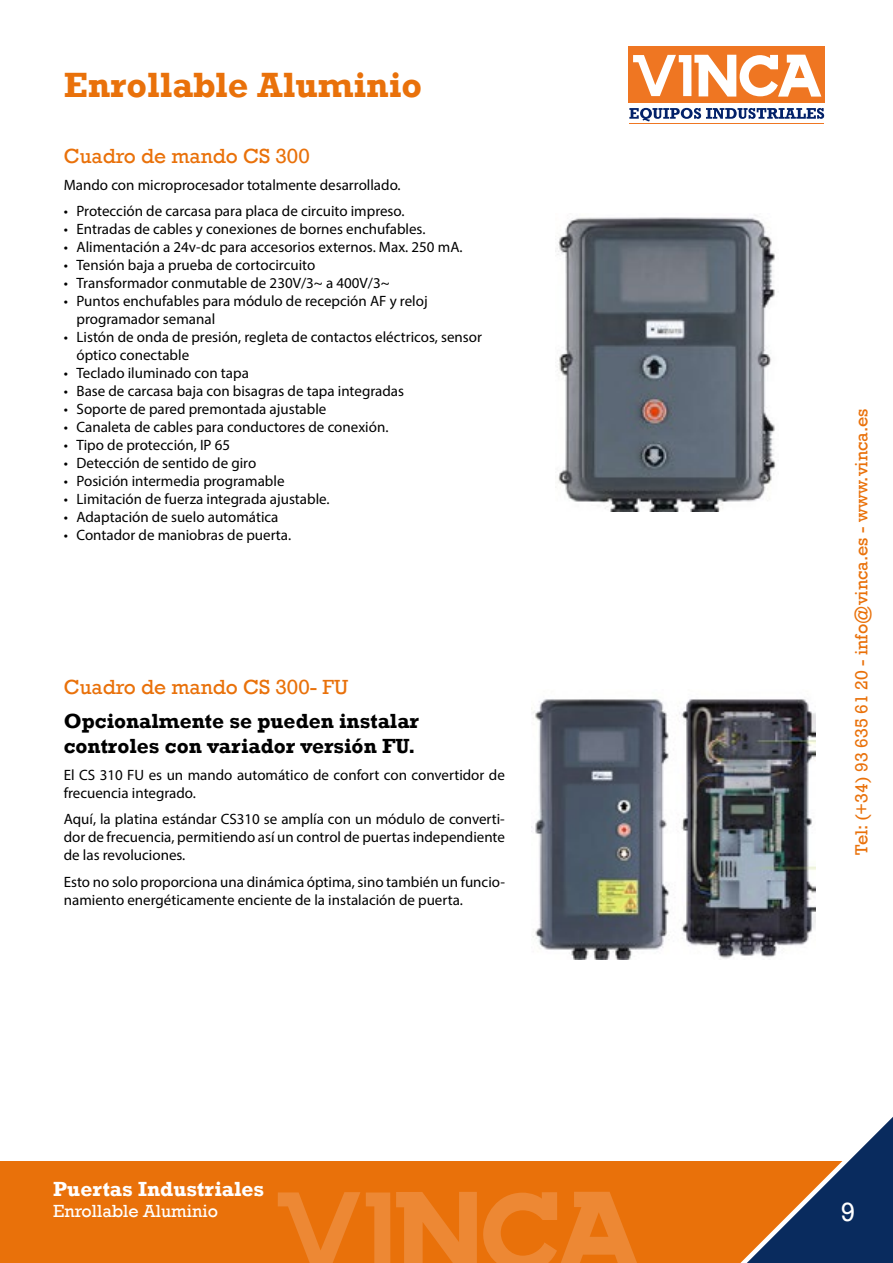
<style>
.page{position:relative;width:893px;height:1263px;background:#fff}
.page>*{position:absolute;margin:0;border:0;box-sizing:border-box;transform-origin:0 0}
.t1{font:700 36px "Rockwell";color:#e9710a}
.t2{font:27px "Rockwell";color:#fff}
.t3{font:700 21px/25.2px "Rockwell";color:#000}
.t4{font:21px "Rockwell";color:#e9710a}
.t5{font:700 21px "Rockwell";color:#fff}
.t6{font:18px "Rockwell";color:#e9710a}
.t7{font:18px "Rockwell";color:#fff}
.t8{font:15px/18px "Myriad Pro";color:#000}
</style>
<div class="page">
<div style="left:0;top:1161px;width:893px;height:102px;background:#e9710a"></div>
<svg style="left:278px;top:1192px;width:359px;height:71px"></svg>
<svg style="left:740px;top:1117px;width:153px;height:146px"></svg>
<img style="left:557px;top:215px;width:219px;height:297px">
<img style="left:532px;top:699px;width:283px;height:260px">
<svg style="left:629px;top:108px;width:195px;height:14px"></svg>
<hr style="left:629px;top:123px;width:195px;height:1px;background:#ef7622">
<div style="left:629px;top:46px;width:196px;height:57px;background:#ef7622"></div>
<svg style="left:633px;top:55px;width:188px;height:42px"></svg>
<h1 class="t1" style="left:64px;top:64px;width:360px">Enrollable Aluminio</h1>
<h3 class="t4" style="left:64px;top:144px;width:247px">Cuadro de mando CS 300</h3>
<p class="t8" style="left:64px;top:176px;width:338px">Mando con microprocesador totalmente desarrollado.</p>
<p class="t8" style="left:64px;top:202px;width:342px">• Protección de carcasa para placa de circuito impreso.</p>
<p class="t8" style="left:64px;top:220px;width:363px">• Entradas de cables y conexiones de bornes enchufables.</p>
<p class="t8" style="left:64px;top:238px;width:400px">• Alimentación a 24v-dc para accesorios externos. Max. 250 mA.</p>
<p class="t8" style="left:64px;top:256px;width:253px">• Tensión baja a prueba de cortocircuito</p>
<p class="t8" style="left:64px;top:274px;width:327px">• Transformador conmutable de 230V/3~ a 400V/3~</p>
<p class="t8" style="left:77px;top:292px;width:353px;text-indent:-13px">• Puntos enchufables para módulo de recepción AF y reloj programador semanal</p>
<p class="t8" style="left:77px;top:328px;width:407px;text-indent:-13px">• Listón de onda de presión, regleta de contactos eléctricos, sensor óptico conectable</p>
<p class="t8" style="left:64px;top:364px;width:187px">• Teclado iluminado con tapa</p>
<p class="t8" style="left:64px;top:382px;width:342px">• Base de carcasa baja con bisagras de tapa integradas</p>
<p class="t8" style="left:64px;top:400px;width:264px">• Soporte de pared premontada ajustable</p>
<p class="t8" style="left:64px;top:418px;width:326px">• Canaleta de cables para conductores de conexión.</p>
<p class="t8" style="left:64px;top:436px;width:168px">• Tipo de protección, IP 65</p>
<p class="t8" style="left:64px;top:454px;width:194px">• Detección de sentido de giro</p>
<p class="t8" style="left:64px;top:472px;width:222px">• Posición intermedia programable</p>
<p class="t8" style="left:64px;top:490px;width:267px">• Limitación de fuerza integrada ajustable.</p>
<p class="t8" style="left:64px;top:508px;width:216px">• Adaptación de suelo automática</p>
<p class="t8" style="left:64px;top:526px;width:229px">• Contador de maniobras de puerta.</p>
<h3 class="t4" style="left:64px;top:675px;width:286px">Cuadro de mando CS 300- FU</h3>
<h3 class="t3" style="left:64px;top:708px;width:357px">Opcionalmente se pueden instalar controles con variador versión FU.</h3>
<p class="t8" style="left:64px;top:766px;width:443px">El CS 310 FU es un mando automático de confort con convertidor de frecuencia integrado.</p>
<p class="t8" style="left:64px;top:810px;width:443px;text-align:justify">Aquí, la platina estándar CS310 se amplía con un módulo de converti&shy;dor de frecuencia, permitiendo así un control de puertas independiente de las revoluciones.</p>
<p class="t8" style="left:64px;top:873px;width:443px">Esto no solo proporciona una dinámica óptima, sino también un funcio&shy;namiento energéticamente enciente de la instalación de puerta.</p>
<h3 class="t5" style="left:53px;top:1176px;width:213px">Puertas Industriales</h3>
<p class="t7" style="left:53px;top:1201px;width:166px">Enrollable Aluminio</p>
<p class="t6" style="left:851px;top:855px;width:448px;rotate:-90deg">Tel: (+34) 93 635 61 20 - info@vinca.es - www.vinca.es</p>
<h2 class="t2" style="left:841px;top:1196px;width:16px">9</h2>
</div>
